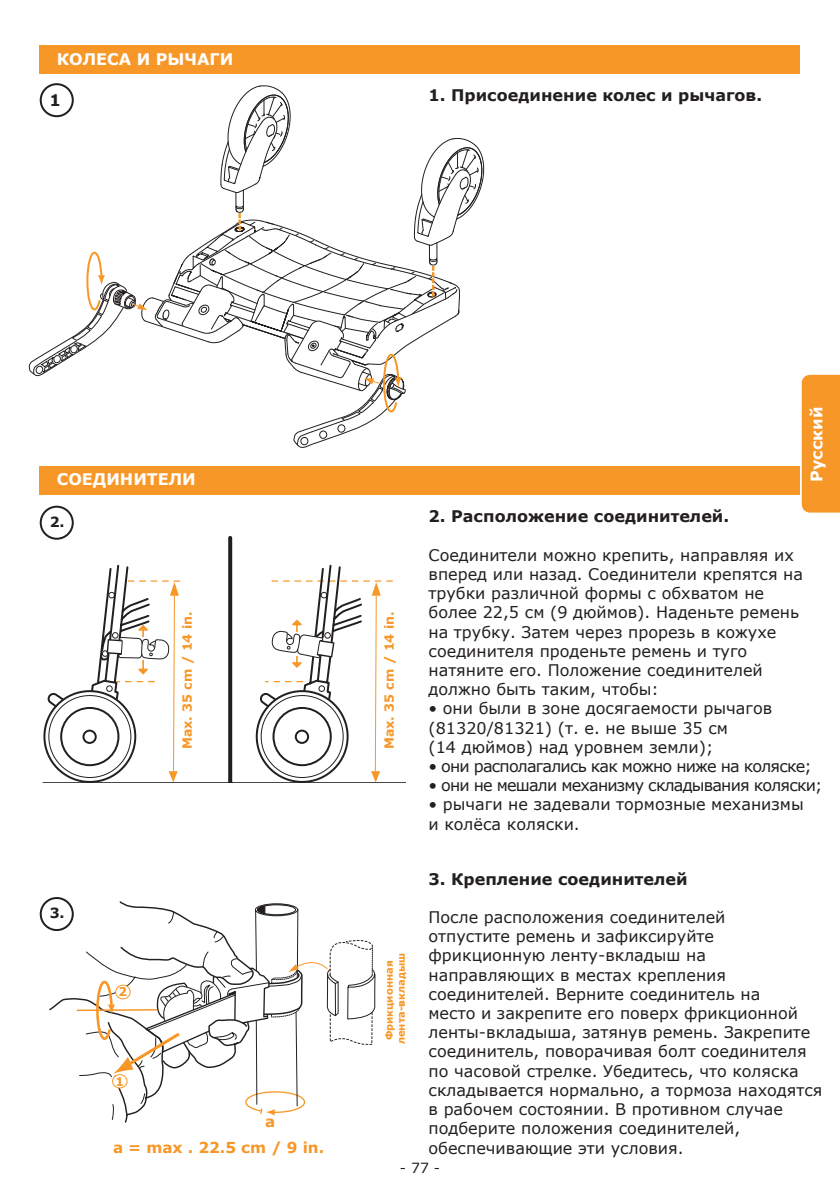
<style>
.page{position:relative;width:840px;height:1191px;background:#fff}
.page>*{position:absolute;margin:0;border:0;box-sizing:border-box;transform-origin:0 0}
.t1{font:16px/19.2px "Verdana";color:#231f20}
.t2{font:700 16px "Verdana";color:#231f20}
.t3{font:16px "Verdana";letter-spacing:-.05em;color:#231f20}
.t4{font:700 16px "Verdana";color:#fff}
.t5{font:700 15px/25.4px "Verdana";color:#f79727}
.t6{font:700 14px "Verdana";color:#231f20}
.t7{font:14px "Verdana";color:#231f20}
.t8{font:700 12.6px "Verdana";color:#f79727}
.t9{font:700 12px "Verdana";color:#f79727}
.t10{font:700 10px/12px "Verdana";color:#f79727;text-align:center}
</style>
<div class="page">
<div style="left:801px;top:375px;width:38px;height:137px;background:#f79727"></div>
<div style="left:40px;top:45px;width:759px;height:28px;background:#f79727"></div>
<div style="left:40px;top:466px;width:759px;height:28px;background:#f79727"></div>
<div style="left:40px;top:83px;width:34px;height:34px;border:2px solid #231f20;border-radius:50%"></div>
<div style="left:40px;top:506px;width:34px;height:34px;border:2px solid #231f20;border-radius:50%"></div>
<svg style="left:228px;top:538px;width:4px;height:25px"></svg>
<hr style="left:43px;top:782px;width:362px;height:1px;background:#231f20">
<div style="left:40px;top:897px;width:34px;height:34px;border:2px solid #231f20;border-radius:50%"></div>
<svg style="left:42px;top:563px;width:350px;height:220px"></svg>
<svg style="left:28px;top:85px;width:456px;height:363px"></svg>
<svg style="left:48px;top:900px;width:328px;height:223px"></svg>
<p class="t4" style="left:57px;top:49px;width:178px">КОЛЕСА И РЫЧАГИ</p>
<p class="t2" style="left:49px;top:90px;width:13px">1</p>
<p class="t2" style="left:428px;top:85px;width:335px">1. Присоединение колес и рычагов.</p>
<p class="t4" style="left:57px;top:468px;width:140px">СОЕДИНИТЕЛИ</p>
<p class="t6" style="left:50px;top:513px;width:17px">2.</p>
<p class="t8" style="left:179px;top:749px;width:139px;rotate:-90deg">Max. 35 cm / 14 in.</p>
<p class="t8" style="left:380px;top:749px;width:139px;rotate:-90deg">Max. 35 cm / 14 in.</p>
<p class="t6" style="left:50px;top:904px;width:17px">3.</p>
<p class="t9" style="left:118px;top:984px;width:10px">2</p>
<p class="t9" style="left:115px;top:1073px;width:10px">1</p>
<p class="t5" style="left:113px;top:1109px;width:212px;text-indent:152px">a<br>a = max . 22.5 cm / 9 in.</p>
<p class="t10" style="left:383px;top:1044px;width:93px;rotate:-90deg">Фрикционная лента-вкладыш</p>
<p class="t4" style="left:805px;top:482px;width:77px;rotate:-90deg">Русский</p>
<p class="t2" style="left:428px;top:506px;width:302px">2. Расположение соединителей.</p>
<p class="t1" style="left:428px;top:545px;width:376px">Соединители можно крепить, направляя их вперед или назад. Соединители крепятся на трубки различной формы с обхватом не более 22,5 см (9 дюймов). Наденьте ремень на трубку. Затем через прорезь в кожухе соединителя проденьте ремень и туго натяните его. Положение соединителей должно быть таким, чтобы:</p>
<p class="t1" style="left:428px;top:699px;width:345px">• они были в зоне досягаемости рычагов (81320/81321) (т. е. не выше 35 см<br>(14 дюймов) над уровнем земли);</p>
<p class="t3" style="left:428px;top:756px;width:384px">• они располагались как можно ниже на коляске;</p>
<p class="t3" style="left:428px;top:775px;width:395px">• они не мешали механизму складывания коляски;</p>
<p class="t1" style="left:428px;top:795px;width:376px">• рычаги не задевали тормозные механизмы и колёса коляски.</p>
<p class="t2" style="left:428px;top:868px;width:260px">3. Крепление соединителей</p>
<p class="t1" style="left:428px;top:908px;width:395px">После расположения соединителей<br>отпустите ремень и зафиксируйте фрикционную ленту-вкладыш на направляющих в местах крепления соединителей. Верните соединитель на<br>место и закрепите его поверх фрикционной ленты-вкладыша, затянув ремень. Закрепите соединитель, поворачивая болт соединителя по часовой стрелке. Убедитесь, что коляска складывается нормально, а тормоза находятся в рабочем состоянии. В противном случае подберите положения соединителей, обеспечивающие эти условия.</p>
<p class="t7" style="left:399px;top:1158px;width:42px">- 77 -</p>
</div>
